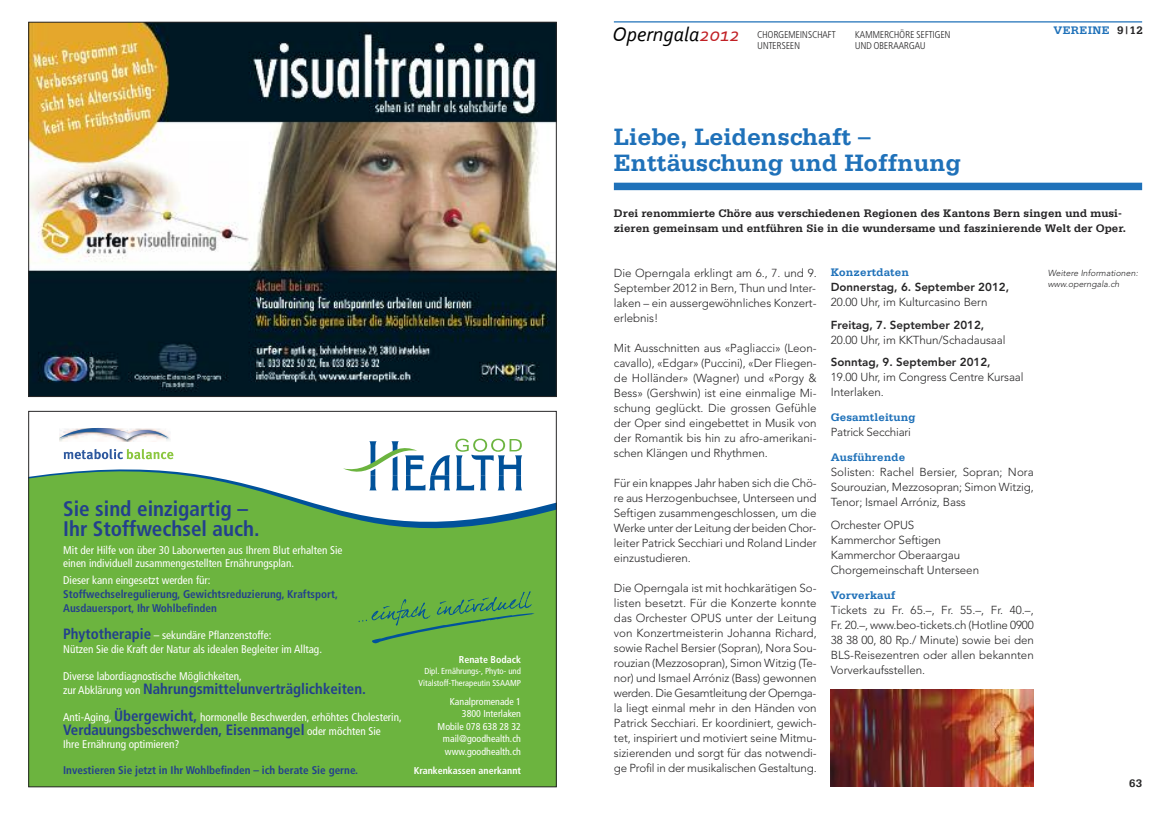
<style>
.page{position:relative;width:1170px;height:815px;background:#fff}
.page>*{position:absolute;margin:0;border:0;box-sizing:border-box;transform-origin:0 0}
.t1{font:700 25px/26.2px "Serifa";color:#1f71b9}
.t2{font:700 condensed 21.12px/20.9px "Frutiger LT Std";color:#23408c}
.t3{font:700 condensed 14.88px "Frutiger LT Std";color:#23408c}
.t4{font:300 11.5px/15px "Avenir";letter-spacing:-.005em;color:#272627;text-align:justify}
.t5{font:700 11.5px/15px "Serifa";color:#272627}
.t6{font:800 11.5px "Avenir";color:#272627}
.t7{font:700 11.5px "Serifa";letter-spacing:.01em;color:#1f71b9}
.t8{font:700 11.5px "Serifa";letter-spacing:.03em;color:#1f71b9}
.t9{font:condensed 11.12px/13.6px "Frutiger LT Std";color:#fff}
.t10{font:700 condensed 11.12px/13.6px "Frutiger LT Std";color:#23408c}
.t11{font:italic 11px "Corbel";color:#000}
.t12{font:condensed 9.88px/12.4px "Frutiger LT Std";color:#fff;text-align:right}
.t13{font:700 condensed 9.88px "Frutiger LT Std";color:#fff}
.t14{font:300 9.75px/11.9px "Frutiger Condensed BQ";letter-spacing:.03em;color:#272627}
.t15{font:condensed 8.75px/11.1px "Frutiger LT Std";color:#fff;text-align:right}
.t16{font:italic 300 8.75px/10.6px "Avenir";letter-spacing:.005em;color:#272627}
.s1{font-weight:700;font-size:14.88px;color:#23408c}
.s2{font-weight:400;font-size:11.12px;color:#fff}
.s3{font-size:20.38px}
.s4{font-size:20.38px;color:#c12025}
.s5{font-size:21.88px;color:#c12025}
.s6{color:#272627}
</style>
<div class="page">
<div style="left:614px;top:183px;width:527px;height:7px;background:#1f71b9"></div>
<hr style="left:614px;top:21px;width:527px;height:2px;background:#1f71b9">
<img style="left:830px;top:690px;width:203px;height:96px">
<img style="left:30px;top:24px;width:524px;height:371px">
<svg style="left:30px;top:441px;width:524px;height:344px;background:#7bbb56"></svg>
<svg style="left:343px;top:438px;width:179px;height:52px"></svg>
<svg style="left:358px;top:591px;width:176px;height:53px;background:#61aa47"></svg>
<svg style="left:64px;top:449px;width:109px;height:10px"></svg>
<img style="left:59px;top:437px;width:111px;height:4px">
<svg style="left:59px;top:428px;width:110px;height:12px"></svg>
<h2 class="t2" style="left:63px;top:499px;width:198px">Sie sind einzigartig –<br>Ihr Stoffwechsel auch.</h2>
<p class="t9" style="left:63px;top:544px;width:281px">Mit der Hilfe von über 30 Laborwerten aus Ihrem Blut erhalten Sie einen individuell zusammengestellten Ernährungsplan.</p>
<p class="t9" style="left:63px;top:575px;width:149px">Dieser kann eingesetzt werden für:</p>
<p class="t10" style="left:63px;top:588px;width:276px">Stoffwechselregulierung, Gewichtsreduzierung, Kraftsport,<br>Ausdauersport, Ihr Wohlbefinden</p>
<p class="t9" style="left:63px;top:629px;width:260px"><span class="s1">Phytotherapie</span> – sekundäre Pflanzenstoffe:<br>Nützen Sie die Kraft der Natur als idealen Begleiter im Alltag.</p>
<p class="t9" style="left:63px;top:670px;width:180px">Diverse labordiagnostische Möglichkeiten,</p>
<p class="t3" style="left:63px;top:683px;width:304px"><span class="s2">zur Abklärung von</span> Nahrungsmittelunverträglichkeiten.</p>
<p class="t9" style="left:63px;top:711px;width:340px">Anti-Aging, <span class="s1">Übergewicht,</span> hormonelle Beschwerden, erhöhtes Cholesterin,</p>
<p class="t3" style="left:63px;top:723px;width:319px">Verdauungsbeschwerden, Eisenmangel <span class="s2">oder möchten Sie</span></p>
<p class="t9" style="left:63px;top:739px;width:118px">Ihre Ernährung optimieren?</p>
<p class="t13" style="left:459px;top:656px;width:64px">Renate Bodack</p>
<p class="t15" style="left:418px;top:667px;width:104px">Dipl. Ernährungs-, Phyto- und<br>Vitalstoff-Therapeutin SSAAMP</p>
<p class="t12" style="left:437px;top:696px;width:85px">Kanalpromenade 1<br>3800 Interlaken<br>Mobile 078 638 28 32 mail@goodhealth.ch www.goodhealth.ch</p>
<p class="t10" style="left:63px;top:764px;width:296px">Investieren Sie jetzt in Ihr Wohlbefinden – ich berate Sie gerne.</p>
<p class="t13" style="left:413px;top:767px;width:109px">Krankenkassen anerkannt</p>
<p class="t11" style="left:612px;top:30px;width:324px"><span class="s3">!"#$%&amp;'('</span><span class="s4">)*+),</span> <span class="s5">, ,</span> -.$/'0,1#2,3$4,,,,,,,56$7/8,,):</p>
<p class="t14" style="left:757px;top:28px;width:80px">CHORGEMEINSCHAFT<br>UNTERSEEN</p>
<p class="t14" style="left:855px;top:28px;width:97px">KAMMERCHÖRE SEFTIGEN<br>UND OBERAARGAU</p>
<h1 class="t1" style="left:614px;top:126px;width:349px">Liebe, Leidenschaft –<br>Enttäuschung und Hoffnung</h1>
<p class="t8" style="left:1053px;top:27px;width:91px">VEREINE <span class="s6">9|12</span></p>
<p class="t5" style="left:614px;top:206px;width:513px">Drei renommierte Chöre aus verschiedenen Regionen des Kantons Bern singen und musi&shy;zieren gemeinsam und entführen Sie in die wundersame und faszinierende Welt der Oper.</p>
<p class="t4" style="left:614px;top:266px;width:204px">Die Operngala erklingt am 6., 7. und 9.<br>September 2012 in Bern, Thun und Inter&shy;laken – ein aussergewöhnliches Konzert&shy;erlebnis!</p>
<p class="t4" style="left:614px;top:341px;width:204px">Mit Ausschnitten aus «Pagliacci» (Leon&shy;cavallo), «Edgar» (Puccini), «Der Fliegen&shy;de Holländer» (Wagner) und «Porgy &amp; Bess» (Gershwin) ist eine einmalige Mi&shy;schung geglückt. Die grossen Gefühle der Oper sind eingebettet in Musik von der Romantik bis hin zu afro-amerikani&shy;schen Klängen und Rhythmen.</p>
<p class="t4" style="left:614px;top:476px;width:204px">Für ein knappes Jahr haben sich die Chö&shy;re aus Herzogenbuchsee, Unterseen und Seftigen zusammengeschlossen, um die Werke unter der Leitung der beiden Chor&shy;leiter Patrick Secchiari und Roland Linder einzustudieren.</p>
<p class="t4" style="left:614px;top:581px;width:204px">Die Operngala ist mit hochkarätigen So&shy;listen besetzt. Für die Konzerte konnte das Orchester OPUS unter der Leitung von Konzertmeisterin Johanna Richard, sowie Rachel Bersier (Sopran), Nora Sou&shy;rouzian (Mezzosopran), Simon Witzig (Te&shy;nor) und Ismael Arróniz (Bass) gewonnen werden. Die Gesamtleitung der Opernga&shy;la liegt einmal mehr in den Händen von Patrick Secchiari. Er koordiniert, gewich&shy;tet, inspiriert und motiviert seine Mitmu&shy;sizierenden und sorgt für das notwendi&shy;ge Profil in der musikalischen Gestaltung.</p>
<p class="t7" style="left:830px;top:269px;width:80px">Konzertdaten</p>
<p class="t6" style="left:830px;top:282px;width:180px">Donnerstag, 6. September 2012,</p>
<p class="t4" style="left:830px;top:296px;width:158px">20.00 Uhr, im Kulturcasino Bern</p>
<p class="t6" style="left:830px;top:320px;width:155px">Freitag, 7. September 2012,</p>
<p class="t4" style="left:830px;top:333px;width:176px">20.00 Uhr, im KKThun/Schadausaal</p>
<p class="t6" style="left:830px;top:357px;width:161px">Sonntag, 9. September 2012,</p>
<p class="t4" style="left:830px;top:371px;width:194px">19.00 Uhr, im Congress Centre Kursaal<br>Interlaken.</p>
<p class="t7" style="left:830px;top:414px;width:86px">Gesamtleitung</p>
<p class="t4" style="left:830px;top:426px;width:82px">Patrick Secchiari</p>
<p class="t7" style="left:830px;top:454px;width:76px">Ausführende</p>
<p class="t4" style="left:830px;top:466px;width:204px">Solisten: Rachel Bersier, Sopran; Nora Sourouzian, Mezzosopran; Simon Witzig, Tenor; Ismael Arróniz, Bass</p>
<p class="t4" style="left:830px;top:518px;width:150px;text-align:left">Orchester OPUS<br>Kammerchor Seftigen<br>Kammerchor Oberaargau<br>Chorgemeinschaft Unterseen</p>
<p class="t7" style="left:830px;top:591px;width:66px">Vorverkauf</p>
<p class="t4" style="left:830px;top:603px;width:204px">Tickets zu Fr. 65.–, Fr. 55.–, Fr. 40.–, Fr. 20.–, www.beo-tickets.ch (Hotline 0900<br>38 38 00, 80 Rp./ Minute) sowie bei den BLS-Reisezentren oder allen bekannten Vorverkaufsstellen.</p>
<p class="t16" style="left:1047px;top:269px;width:92px">Weitere Informationen: www.operngala.ch</p>
<p class="t5" style="left:1128px;top:776px;width:15px">63</p>
</div>
